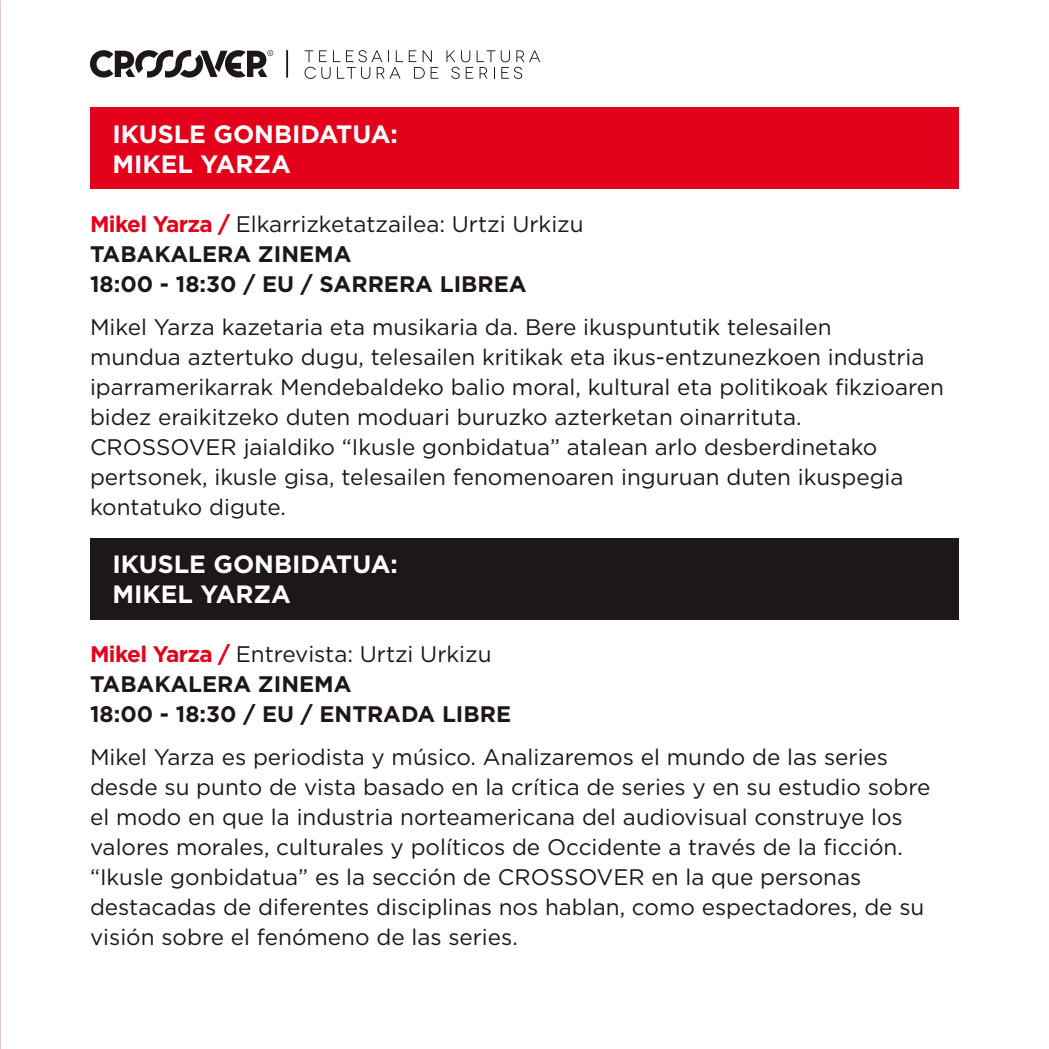
<style>
.page{position:relative;width:1049px;height:1049px;background:#fff}
.page>*{position:absolute;margin:0;border:0;box-sizing:border-box;transform-origin:0 0}
.t1{font:700 25px/30px "Gotham HTF";color:#fff}
.t2{font:22.5px/30px "Gotham HTF";color:#1e1718}
.t3{font:700 22.5px/30px "Gotham HTF";color:#1e1718}
.s1{color:#e2001a}
.s2{font-weight:400}
</style>
<div class="page">
<img style="left:0;top:0;width:1px;height:1049px">
<hr style="left:286px;top:50px;width:2px;height:28px;background:#1e1718">
<svg style="left:90px;top:50px;width:183px;height:28px"></svg>
<svg style="left:305px;top:50px;width:98px;height:29px"></svg>
<svg style="left:409px;top:50px;width:29px;height:29px"></svg>
<svg style="left:446px;top:50px;width:49px;height:29px"></svg>
<svg style="left:501px;top:50px;width:39px;height:29px"></svg>
<div style="left:90px;top:108px;width:869px;height:81px;background:#e2001a"></div>
<div style="left:90px;top:538px;width:869px;height:81px;background:#1e1718"></div>
<p class="t1" style="left:112px;top:118px;width:287px">IKUSLE GONBIDATUA:<br>MIKEL YARZA</p>
<p class="t3" style="left:90px;top:209px;width:495px"><span class="s1">Mikel Yarza /</span> <span class="s2">Elkarrizketatzailea: Urtzi Urkizu<br></span>TABAKALERA ZINEMA<br>18:00 - 18:30 / EU / SARRERA LIBREA</p>
<p class="t2" style="left:90px;top:312px;width:855px">Mikel Yarza kazetaria eta musikaria da. Bere ikuspuntutik telesailen<br>mundua aztertuko dugu, telesailen kritikak eta ikus-entzunezkoen industria iparramerikarrak Mendebaldeko balio moral, kultural eta politikoak fikzioaren bidez eraikitzeko duten moduari buruzko azterketan oinarrituta.<br>CROSSOVER jaialdiko “Ikusle gonbidatua” atalean arlo desberdinetako pertsonek, ikusle gisa, telesailen fenomenoaren inguruan duten ikuspegia kontatuko digute.</p>
<p class="t1" style="left:112px;top:548px;width:287px">IKUSLE GONBIDATUA:<br>MIKEL YARZA</p>
<p class="t3" style="left:90px;top:639px;width:423px"><span class="s1">Mikel Yarza /</span> <span class="s2">Entrevista: Urtzi Urkizu<br></span>TABAKALERA ZINEMA<br>18:00 - 18:30 / EU / ENTRADA LIBRE</p>
<p class="t2" style="left:90px;top:742px;width:842px">Mikel Yarza es periodista y músico. Analizaremos el mundo de las series desde su punto de vista basado en la crítica de series y en su estudio sobre el modo en que la industria norteamericana del audiovisual construye los valores morales, culturales y políticos de Occidente a través de la ficción. “Ikusle gonbidatua” es la sección de CROSSOVER en la que personas destacadas de diferentes disciplinas nos hablan, como espectadores, de su visión sobre el fenómeno de las series.</p>
</div>
